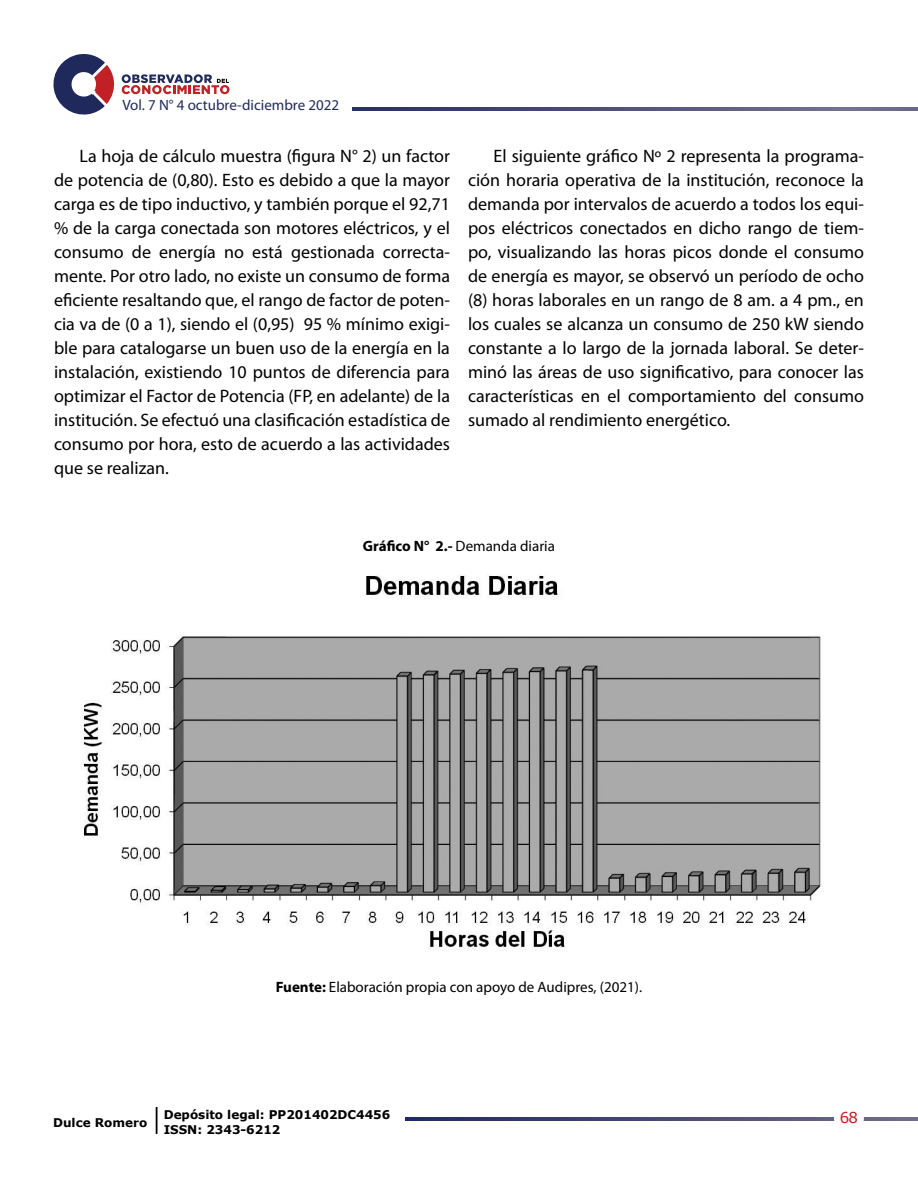
<style>
.page{position:relative;width:918px;height:1188px;background:#fff}
.page>*{position:absolute;margin:0;border:0;box-sizing:border-box;transform-origin:0 0}
.t1{font:18px/24px "Myriad Pro";color:#000;text-align:justify}
.t2{font:15px "Myriad Pro";color:#000}
.t3{font:15px "Myriad Pro";color:#202b5c}
.t4{font:15px "Verdana";color:#c02026}
.t5{font:700 12px/14.4px "Verdana";color:#000}
.s1{font-weight:700}
</style>
<div class="page">
<svg style="left:405px;top:1118px;width:513px;height:3px"></svg>
<div style="left:834px;top:1103px;width:30px;height:29px;background:#fff;border-radius:50%"></div>
<svg style="left:122px;top:74px;width:108px;height:20px"></svg>
<svg style="left:53px;top:54px;width:61px;height:61px"></svg>
<svg style="left:352px;top:107px;width:566px;height:3px;background:#52537b"></svg>
<svg style="left:156px;top:1107px;width:1px;height:27px"></svg>
<img style="left:81px;top:574px;width:740px;height:376px">
<p class="t3" style="left:122px;top:95px;width:218px">Vol. 7 N° 4 octubre-diciembre 2022</p>
<p class="t1" style="left:54px;top:144px;width:398px;text-indent:26px">La hoja de cálculo muestra (figura N° 2) un factor de potencia de (0,80). Esto es debido a que la mayor carga es de tipo inductivo, y también porque el 92,71 % de la carga conectada son motores eléctricos, y el consumo de energía no está gestionada correcta&shy;mente. Por otro lado, no existe un consumo de forma eficiente resaltando que, el rango de factor de poten&shy;cia va de (0 a 1), siendo el (0,95) 95 % mínimo exigi&shy;ble para catalogarse un buen uso de la energía en la instalación, existiendo 10 puntos de diferencia para optimizar el Factor de Potencia (FP, en adelante) de la institución. Se efectuó una clasificación estadística de consumo por hora, esto de acuerdo a las actividades que se realizan.</p>
<p class="t1" style="left:468px;top:144px;width:398px;text-indent:26px">El siguiente gráfico Nº 2 representa la programa&shy;ción horaria operativa de la institución, reconoce la demanda por intervalos de acuerdo a todos los equi&shy;pos eléctricos conectados en dicho rango de tiem&shy;po, visualizando las horas picos donde el consumo de energía es mayor, se observó un período de ocho (8) horas laborales en un rango de 8 am. a 4 pm., en los cuales se alcanza un consumo de 250 kW siendo constante a lo largo de la jornada laboral. Se deter&shy;minó las áreas de uso significativo, para conocer las características en el comportamiento del consumo sumado al rendimiento energético.</p>
<p class="t2" style="left:363px;top:537px;width:194px"><span class="s1">Gráfico N° 2.-</span> Demanda diaria</p>
<p class="t2" style="left:276px;top:978px;width:368px"><span class="s1">Fuente:</span> Elaboración propia con apoyo de Audipres, (2021).</p>
<p class="t5" style="left:53px;top:1115px;width:96px">Dulce Romero</p>
<p class="t5" style="left:164px;top:1107px;width:228px">Depósito legal: PP201402DC4456<br>ISSN: 2343-6212</p>
<p class="t4" style="left:840px;top:1107px;width:20px">68</p>
</div>
